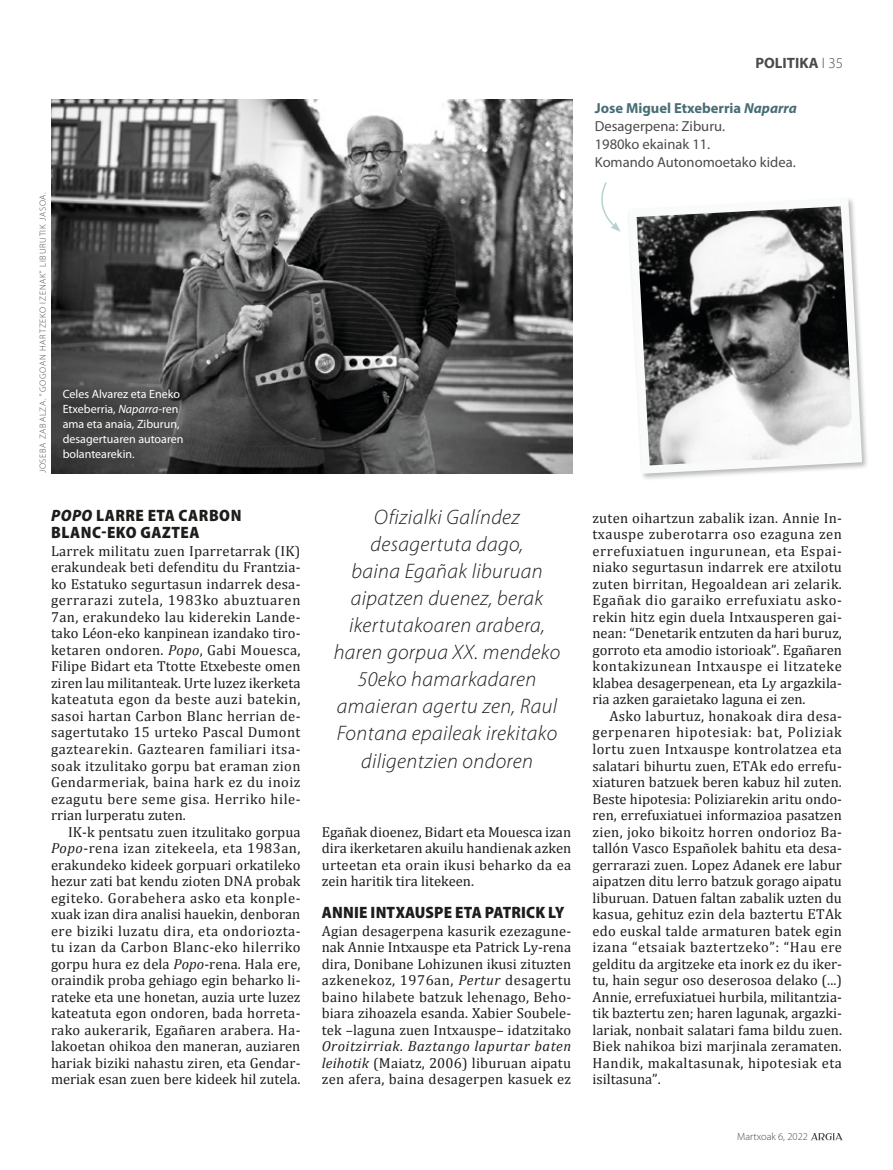
<style>
.page{position:relative;width:893px;height:1170px;background:#fff}
.page>*{position:absolute;margin:0;border:0;box-sizing:border-box;transform-origin:0 0}
.BB___Ladilloa{font:italic 300 21px/27px "Myriad Pro";letter-spacing:.02em;color:#1d1d1b;text-align:center}
.Ladilloa{font:900 semi-condensed 16.5px "Myriad Pro";letter-spacing:.03em;color:#1d1d1b}
.Ladilloa-2{font:900 semi-condensed 16.5px "Myriad Pro";letter-spacing:.01em;color:#1d1d1b}
.t1{font:700 15px "Myriad Pro";color:#4b4b4a}
.Testua_-_JUST{font:14.55px/16.5px "Cambria";letter-spacing:.005em;color:#1d1d1b;text-align:justify}
.Testua_-_SAN_GABE{font:14.55px/16.5px "Cambria";letter-spacing:.015em;color:#1d1d1b;text-align:justify}
.Testua_-_SAN_GABE-2{font:14.55px "Myriad Pro";color:#4b4b4a}
.Testua_-_SAN_GABE-3{font:700 14.55px "Myriad Pro";color:#486d75}
.Testua_-_SAN_GABE-4{font:12px/15px "Myriad Pro";color:#fff}
.t2{font:300 10.5px "Myriad Pro";color:#4b4b4a}
.t3{font:300 9px "Myriad Pro";letter-spacing:.08em;color:#4b4b4a}
.s1{font-style:italic}
.s2{font-weight:300}
</style>
<div class="page">
<svg style="left:811px;top:1133px;width:31px;height:7px"></svg>
<img style="left:51px;top:100px;width:521px;height:373px">
<svg style="left:636px;top:199px;width:230px;height:279px"></svg>
<svg style="left:601px;top:182px;width:20px;height:50px"></svg>
<div style="left:53px;top:380px;width:146px;height:95px;background:#1d1d1b;opacity:.3"></div>
<p class="t3" style="left:37px;top:473px;width:282px;rotate:-90deg">JOSEBA ZABALZA. "GOGOAN HARTZEKO IZENAK" LIBURUTIK JASOA.</p>
<p class="Testua_-_SAN_GABE-4" style="left:63px;top:386px;width:122px">Celes Alvarez eta Eneko<br>Etxeberria, <span class="s1">Naparra</span>-ren ama eta anaia, Ziburun, desagertuaren autoaren bolantearekin.</p>
<p class="BB___Ladilloa" style="left:334px;top:503px;width:228px">Ofizialki Galíndez desagertuta dago,<br>baina Egañak liburuan aipatzen duenez, berak ikertutakoaren arabera, haren gorpua XX. mendeko<br>50eko hamarkadaren amaieran agertu zen, Raul<br>Fontana epaileak irekitako diligentzien ondoren</p>
<p class="Ladilloa" style="left:51px;top:505px;width:192px"><span class="s1">POPO</span> LARRE ETA CARBON</p>
<p class="Ladilloa" style="left:51px;top:521px;width:150px">BLANC-EKO GAZTEA</p>
<p class="Testua_-_SAN_GABE" style="left:51px;top:542px;width:251px">Larrek militatu zuen Iparretarrak (IK) erakundeak beti defenditu du Frantzia&shy;ko Estatuko segurtasun indarrek desa&shy;gerrarazi zutela, 1983ko abuztuaren 7an, erakundeko lau kiderekin Lande&shy;tako Léon-eko kanpinean izandako tiro&shy;ketaren ondoren. <span class="s1">Popo</span>, Gabi Mouesca, Filipe Bidart eta Ttotte Etxebeste omen ziren lau militanteak. Urte luzez ikerketa kateatuta egon da beste auzi batekin, sasoi hartan Carbon Blanc herrian de&shy;sagertutako 15 urteko Pascal Dumont gaztearekin. Gaztearen familiari itsa&shy;soak itzulitako gorpu bat eraman zion Gendarmeriak, baina hark ez du inoiz ezagutu bere seme gisa. Herriko hile&shy;rrian lurperatu zuten.</p>
<p class="Testua_-_JUST" style="left:51px;top:823px;width:251px;text-indent:17px">IK-k pentsatu zuen itzulitako gorpua <span class="s1">Popo</span>-rena izan zitekeela, eta 1983an, erakundeko kideek gorpuari orkatileko hezur zati bat kendu zioten DNA probak egiteko. Gorabehera asko eta konple&shy;xuak izan dira analisi hauekin, denboran ere biziki luzatu dira, eta ondoriozta&shy;tu izan da Carbon Blanc-eko hilerriko gorpu hura ez dela <span class="s1">Popo</span>-rena. Hala ere, oraindik proba gehiago egin beharko li&shy;rateke eta une honetan, auzia urte luzez kateatuta egon ondoren, bada horreta&shy;rako aukerarik, Egañaren arabera. Ha&shy;lakoetan ohikoa den maneran, auziaren hariak biziki nahastu ziren, eta Gendar&shy;meriak esan zuen bere kideek hil zutela.</p>
<p class="Testua_-_JUST" style="left:322px;top:823px;width:251px">Egañak dioenez, Bidart eta Mouesca izan dira ikerketaren akuilu handienak azken urteetan eta orain ikusi beharko da ea zein haritik tira litekeen.</p>
<p class="Ladilloa-2" style="left:322px;top:901px;width:244px">ANNIE INTXAUSPE ETA PATRICK LY</p>
<p class="Testua_-_SAN_GABE" style="left:322px;top:922px;width:251px">Agian desagerpena kasurik ezezagune&shy;nak Annie Intxauspe eta Patrick Ly-rena dira, Donibane Lohizunen ikusi zituzten azkenekoz, 1976an, <span class="s1">Pertur</span> desagertu baino hilabete batzuk lehenago, Beho&shy;biara zihoazela esanda. Xabier Soubele&shy;tek –laguna zuen Intxauspe– idatzitako <span class="s1">Oroitzirriak. Baztango lapurtar baten leihotik</span> (Maiatz, 2006) liburuan aipatu zen afera, baina desagerpen kasuek ez</p>
<p class="t1" style="left:755px;top:53px;width:89px">POLITIKA <span class="s2">І 35</span></p>
<p class="Testua_-_SAN_GABE-3" style="left:595px;top:99px;width:204px">Jose Miguel Etxeberria <span class="s1">Naparra</span></p>
<p class="Testua_-_SAN_GABE-2" style="left:595px;top:117px;width:132px">Desagerpena: Ziburu.</p>
<p class="Testua_-_SAN_GABE-2" style="left:595px;top:135px;width:117px">1980ko ekainak 11.</p>
<p class="Testua_-_SAN_GABE-2" style="left:595px;top:153px;width:203px">Komando Autonomoetako kidea.</p>
<p class="Testua_-_SAN_GABE" style="left:592px;top:509px;width:251px">zuten oihartzun zabalik izan. Annie In&shy;txauspe zuberotarra oso ezaguna zen errefuxiatuen ingurunean, eta Espai&shy;niako segurtasun indarrek ere atxilotu zuten birritan, Hegoaldean ari zelarik.<br>Egañak dio garaiko errefuxiatu asko&shy;rekin hitz egin duela Intxausperen gai&shy;nean: “Denetarik entzuten da hari buruz, gorroto eta amodio istorioak”. Egañaren kontakizunean Intxauspe ei litzateke klabea desagerpenean, eta Ly argazkila&shy;ria azken garaietako laguna ei zen.</p>
<p class="Testua_-_JUST" style="left:592px;top:707px;width:251px;text-indent:17px">Asko laburtuz, honakoak dira desa&shy;gerpenaren hipotesiak: bat, Poliziak lortu zuen Intxauspe kontrolatzea eta salatari bihurtu zuen, ETAk edo errefu&shy;xiaturen batzuek beren kabuz hil zuten.<br>Beste hipotesia: Poliziarekin aritu ondo&shy;ren, errefuxiatuei informazioa pasatzen zien, joko bikoitz horren ondorioz Ba&shy;tallón Vasco Españolek bahitu eta desa&shy;gerrarazi zuen. Lopez Adanek ere labur aipatzen ditu lerro batzuk gorago aipatu liburuan. Datuen faltan zabalik uzten du kasua, gehituz ezin dela baztertu ETAk edo euskal talde armaturen batek egin izana “etsaiak baztertzeko”: “Hau ere gelditu da argitzeke eta inork ez du iker&shy;tu, hain segur oso deserosoa delako (...)<br>Annie, errefuxiatuei hurbila, militantzia&shy;tik baztertu zen; haren lagunak, argazki&shy;lariak, nonbait salatari fama bildu zuen.<br>Biek nahikoa bizi marjinala zeramaten.<br>Handik, makaltasunak, hipotesiak eta isiltasuna”.</p>
<p class="t2" style="left:737px;top:1130px;width:72px">Martxoak 6, 2022</p>
</div>
